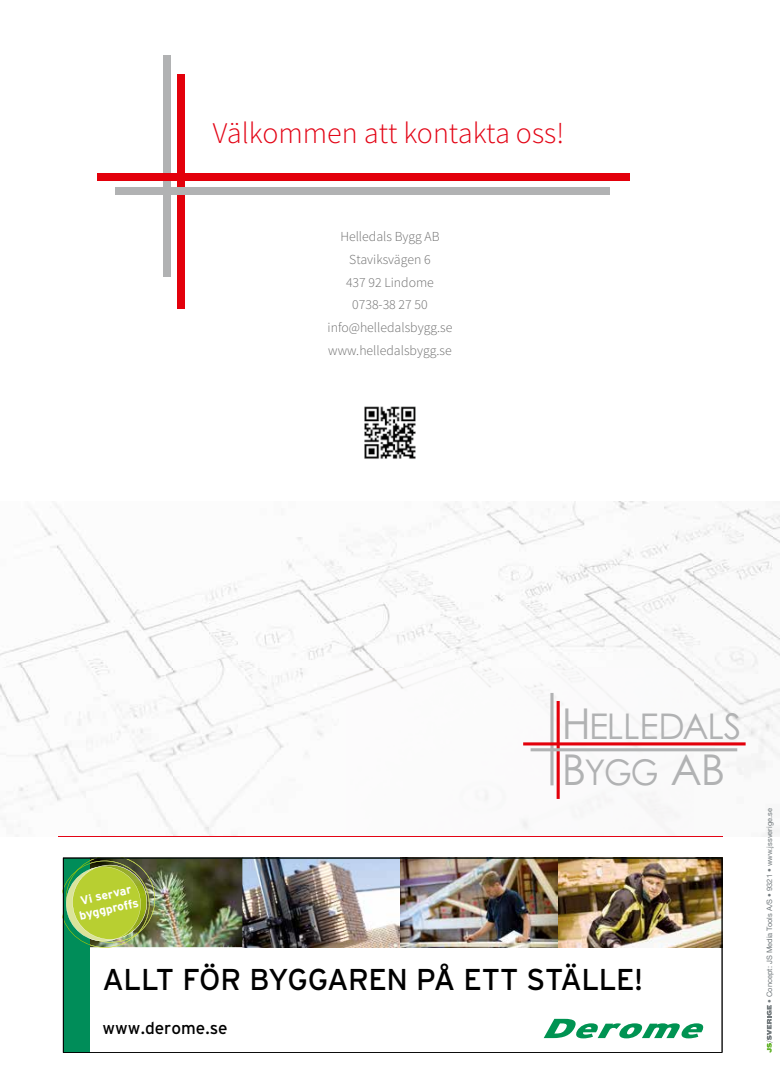
<style>
.page{position:relative;width:780px;height:1081px;background:#fff}
.page>*{position:absolute;margin:0;border:0;box-sizing:border-box;transform-origin:0 0}
.t1{font:42.5px "Century Gothic";color:#b1b2b3}
.t2{font:35.38px "Century Gothic";color:#b1b2b3}
.t3{font:30.12px "Interstate";letter-spacing:-.02em;color:#000}
.t4{font:300 30px "Source Sans Pro";color:#e30415}
.t5{font:17.12px "Interstate";color:#000}
.t6{font:300 13.75px/22.9px "Source Sans Pro";color:#6e6e6e;text-align:center}
.t7{font:700 12.12px/14.5px "Interstate";color:#fff;text-align:center}
.t8{font:7.5px "Helvetica Neue LT Std";color:#72797c}
.s1{font-size:42.5px}
.s2{font-size:35.38px}
</style>
<div class="page">
<img style="left:63px;top:857px;width:659px;height:195px">
<img style="left:0;top:501px;width:780px;height:335px">
<svg style="left:766px;top:1005px;width:6px;height:47px"></svg>
<hr style="left:550px;top:693px;width:3px;height:92px;background:#b1b2b3">
<hr style="left:523px;top:742px;width:222px;height:3px;background:#e3000b">
<hr style="left:556px;top:701px;width:3px;height:98px;background:#e3000b">
<hr style="left:530px;top:748px;width:207px;height:3px;background:#b1b2b3">
<img style="left:364px;top:406px;width:52px;height:53px">
<div style="left:163px;top:55px;width:7px;height:221px;background:#b1b2b3"></div>
<div style="left:98px;top:173px;width:531px;height:8px;background:#e3000b"></div>
<div style="left:178px;top:74px;width:7px;height:234px;background:#e3000b"></div>
<div style="left:115px;top:187px;width:494px;height:8px;background:#b1b2b3"></div>
<hr style="left:58px;top:836px;width:664px;height:1px;background:#e30415">
<h3 class="t4" style="left:213px;top:115px;width:353px">Välkommen att kontakta oss!</h3>
<p class="t6" style="left:327px;top:225px;width:126px">Helledals Bygg AB<br>Staviksvägen 6<br>437 92 Lindome<br>0738-38 27 50 info@helledalsbygg.se www.helledalsbygg.se</p>
<p class="t7" style="left:75px;top:894px;width:62px;rotate:-13deg">Vi servar byggproffs</p>
<h2 class="t2" style="left:561px;top:705px;width:181px"><span class="s1">H</span>ELLEDALS</h2>
<h1 class="t1" style="left:561px;top:744px;width:165px">B<span class="s2">YGG</span> AB</h1>
<h3 class="t3" style="left:103px;top:963px;width:542px">ALLT FÖR BYGGAREN PÅ ETT STÄLLE!</h3>
<p class="t5" style="left:103px;top:1018px;width:127px">www.derome.se</p>
<p class="t8" style="left:764px;top:1003px;width:196px;rotate:-90deg">• Concept: JS Media Tools A/S • 9321 • www.jssverige.se</p>
</div>
